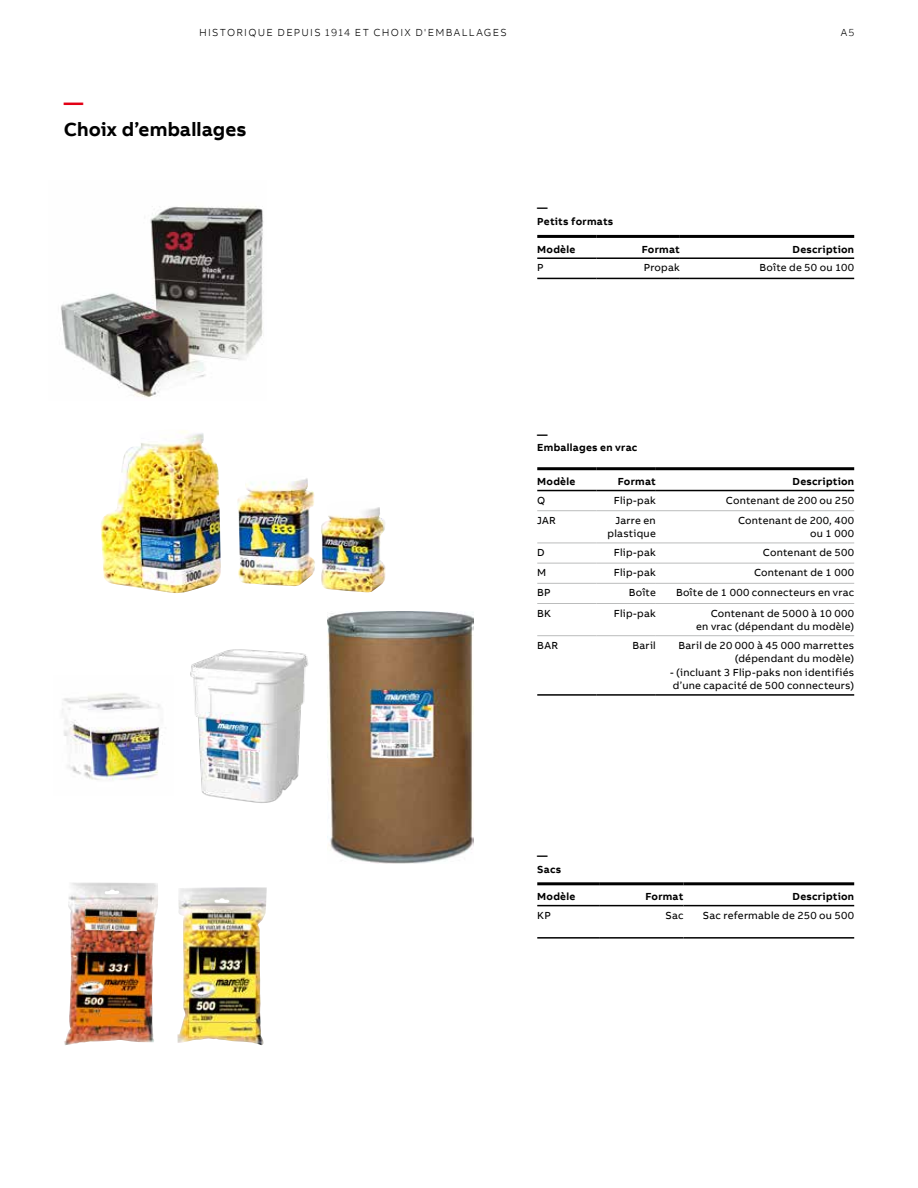
<style>
.page{position:relative;width:918px;height:1188px;background:#fff}
.page>*{position:absolute;margin:0;border:0;box-sizing:border-box;transform-origin:0 0}
.t1{font:700 19.5px "AB Bvoice";letter-spacing:.005em;color:#000}
.t2{font:700 19.5px "AB Bvoice";color:#e30015}
.t3{font:10.5px/13.5px "AB Bvoice";letter-spacing:.02em;color:#000;text-align:right}
.t4{font:700 10.5px/13.5px "AB Bvoice";letter-spacing:.025em;color:#000}
.t5{font:300 10.5px "AB Bvoice";letter-spacing:.12em;color:#000}
</style>
<div class="page">
<hr style="left:596px;top:235px;width:84px;height:3px;background:#000">
<hr style="left:680px;top:235px;width:174px;height:3px;background:#000">
<hr style="left:537px;top:235px;width:59px;height:3px;background:#000">
<hr style="left:537px;top:257px;width:59px;height:2px;background:#000">
<hr style="left:596px;top:257px;width:84px;height:2px;background:#000">
<hr style="left:680px;top:257px;width:174px;height:2px;background:#000">
<hr style="left:537px;top:278px;width:59px;height:1px;background:#000">
<hr style="left:596px;top:278px;width:84px;height:1px;background:#000">
<hr style="left:680px;top:278px;width:174px;height:1px;background:#000">
<hr style="left:537px;top:563px;width:59px;height:1px;background:#bbbcbc">
<hr style="left:596px;top:563px;width:60px;height:1px;background:#bbbcbc">
<hr style="left:656px;top:563px;width:198px;height:1px;background:#bbbcbc">
<hr style="left:537px;top:583px;width:59px;height:1px;background:#bbbcbc">
<hr style="left:596px;top:583px;width:60px;height:1px;background:#bbbcbc">
<hr style="left:656px;top:583px;width:198px;height:1px;background:#bbbcbc">
<hr style="left:537px;top:603px;width:59px;height:1px;background:#bbbcbc">
<hr style="left:596px;top:603px;width:60px;height:1px;background:#bbbcbc">
<hr style="left:656px;top:603px;width:198px;height:1px;background:#bbbcbc">
<hr style="left:537px;top:467px;width:59px;height:3px;background:#000">
<hr style="left:596px;top:467px;width:60px;height:3px;background:#000">
<hr style="left:656px;top:467px;width:198px;height:3px;background:#000">
<hr style="left:537px;top:490px;width:59px;height:1px;background:#000">
<hr style="left:596px;top:490px;width:60px;height:1px;background:#000">
<hr style="left:656px;top:490px;width:198px;height:1px;background:#000">
<hr style="left:537px;top:635px;width:59px;height:1px;background:#bbbcbc">
<hr style="left:596px;top:635px;width:60px;height:1px;background:#bbbcbc">
<hr style="left:656px;top:635px;width:198px;height:1px;background:#bbbcbc">
<hr style="left:537px;top:694px;width:59px;height:2px;background:#000">
<hr style="left:596px;top:694px;width:60px;height:2px;background:#000">
<hr style="left:656px;top:694px;width:198px;height:2px;background:#000">
<hr style="left:537px;top:543px;width:59px;height:1px;background:#bbbcbc">
<hr style="left:596px;top:543px;width:60px;height:1px;background:#bbbcbc">
<hr style="left:656px;top:543px;width:198px;height:1px;background:#bbbcbc">
<hr style="left:537px;top:510px;width:59px;height:1px;background:#bbbcbc">
<hr style="left:596px;top:510px;width:60px;height:1px;background:#bbbcbc">
<hr style="left:656px;top:510px;width:198px;height:1px;background:#bbbcbc">
<hr style="left:537px;top:905px;width:63px;height:1px;background:#000">
<hr style="left:600px;top:905px;width:83px;height:1px;background:#000">
<hr style="left:683px;top:905px;width:171px;height:1px;background:#000">
<hr style="left:537px;top:937px;width:63px;height:2px;background:#000">
<hr style="left:600px;top:937px;width:83px;height:2px;background:#000">
<hr style="left:683px;top:937px;width:171px;height:2px;background:#000">
<hr style="left:600px;top:882px;width:83px;height:3px;background:#000">
<hr style="left:683px;top:882px;width:171px;height:3px;background:#000">
<hr style="left:537px;top:882px;width:63px;height:3px;background:#000">
<img style="left:60px;top:206px;width:204px;height:191px">
<img style="left:101px;top:430px;width:285px;height:163px">
<img style="left:177px;top:887px;width:90px;height:158px">
<img style="left:64px;top:882px;width:94px;height:163px">
<img style="left:62px;top:693px;width:100px;height:87px">
<img style="left:190px;top:649px;width:118px;height:154px">
<img style="left:328px;top:611px;width:146px;height:253px">
<p class="t5" style="left:199px;top:26px;width:309px">HISTORIQUE DEPUIS 1914 ET CHOIX D'EMBALLAGES</p>
<h1 class="t2" style="left:64px;top:90px;width:21px">—</h1>
<h1 class="t1" style="left:64px;top:117px;width:184px">Choix d’emballages</h1>
<p class="t4" style="left:537px;top:201px;width:78px">—<br>Petits formats</p>
<p class="t5" style="left:841px;top:26px;width:15px">A5</p>
<p class="t4" style="left:537px;top:242px;width:40px">Modèle</p>
<p class="t4" style="left:642px;top:242px;width:40px">Format</p>
<p class="t4" style="left:793px;top:242px;width:63px">Description</p>
<p class="t3" style="left:537px;top:261px;width:8px">P</p>
<p class="t3" style="left:644px;top:261px;width:38px">Propak</p>
<p class="t3" style="left:759px;top:261px;width:96px">Boîte de 50 ou 100</p>
<p class="t4" style="left:537px;top:428px;width:102px">—<br>Emballages en vrac</p>
<p class="t4" style="left:537px;top:475px;width:40px">Modèle</p>
<p class="t4" style="left:618px;top:475px;width:40px">Format</p>
<p class="t4" style="left:793px;top:475px;width:63px">Description</p>
<p class="t3" style="left:537px;top:493px;width:10px">Q</p>
<p class="t3" style="left:614px;top:493px;width:43px">Flip-pak</p>
<p class="t3" style="left:726px;top:493px;width:130px">Contenant de 200 ou 250</p>
<p class="t3" style="left:537px;top:514px;width:20px">JAR</p>
<p class="t3" style="left:608px;top:514px;width:50px">Jarre en plastique</p>
<p class="t3" style="left:738px;top:514px;width:118px">Contenant de 200, 400 ou 1 000</p>
<p class="t3" style="left:537px;top:546px;width:9px">D</p>
<p class="t3" style="left:614px;top:546px;width:43px">Flip-pak</p>
<p class="t3" style="left:763px;top:546px;width:93px">Contenant de 500</p>
<p class="t3" style="left:537px;top:566px;width:11px">M</p>
<p class="t3" style="left:614px;top:566px;width:43px">Flip-pak</p>
<p class="t3" style="left:754px;top:566px;width:102px">Contenant de 1 000</p>
<p class="t3" style="left:537px;top:586px;width:15px">BP</p>
<p class="t3" style="left:629px;top:586px;width:29px">Boîte</p>
<p class="t3" style="left:676px;top:586px;width:180px">Boîte de 1 000 connecteurs en vrac</p>
<p class="t3" style="left:537px;top:606px;width:15px">BK</p>
<p class="t3" style="left:614px;top:606px;width:43px">Flip-pak</p>
<p class="t3" style="left:696px;top:606px;width:160px">Contenant de 5000 à 10 000 en vrac (dépendant du modèle)</p>
<p class="t3" style="left:537px;top:639px;width:22px">BAR</p>
<p class="t3" style="left:632px;top:639px;width:25px">Baril</p>
<p class="t3" style="left:679px;top:639px;width:177px">Baril de 20 000 à 45 000 marrettes (dépendant du modèle)</p>
<p class="t3" style="left:670px;top:666px;width:186px;text-align:left">- (incluant 3 Flip-paks non identifiés d’une capacité de 500 connecteurs)</p>
<p class="t4" style="left:537px;top:849px;width:26px">—<br>Sacs</p>
<p class="t4" style="left:537px;top:890px;width:40px">Modèle</p>
<p class="t4" style="left:645px;top:890px;width:40px">Format</p>
<p class="t4" style="left:793px;top:890px;width:63px">Description</p>
<p class="t3" style="left:537px;top:909px;width:15px">KP</p>
<p class="t3" style="left:666px;top:909px;width:19px">Sac</p>
<p class="t3" style="left:703px;top:909px;width:153px">Sac refermable de 250 ou 500</p>
</div>
